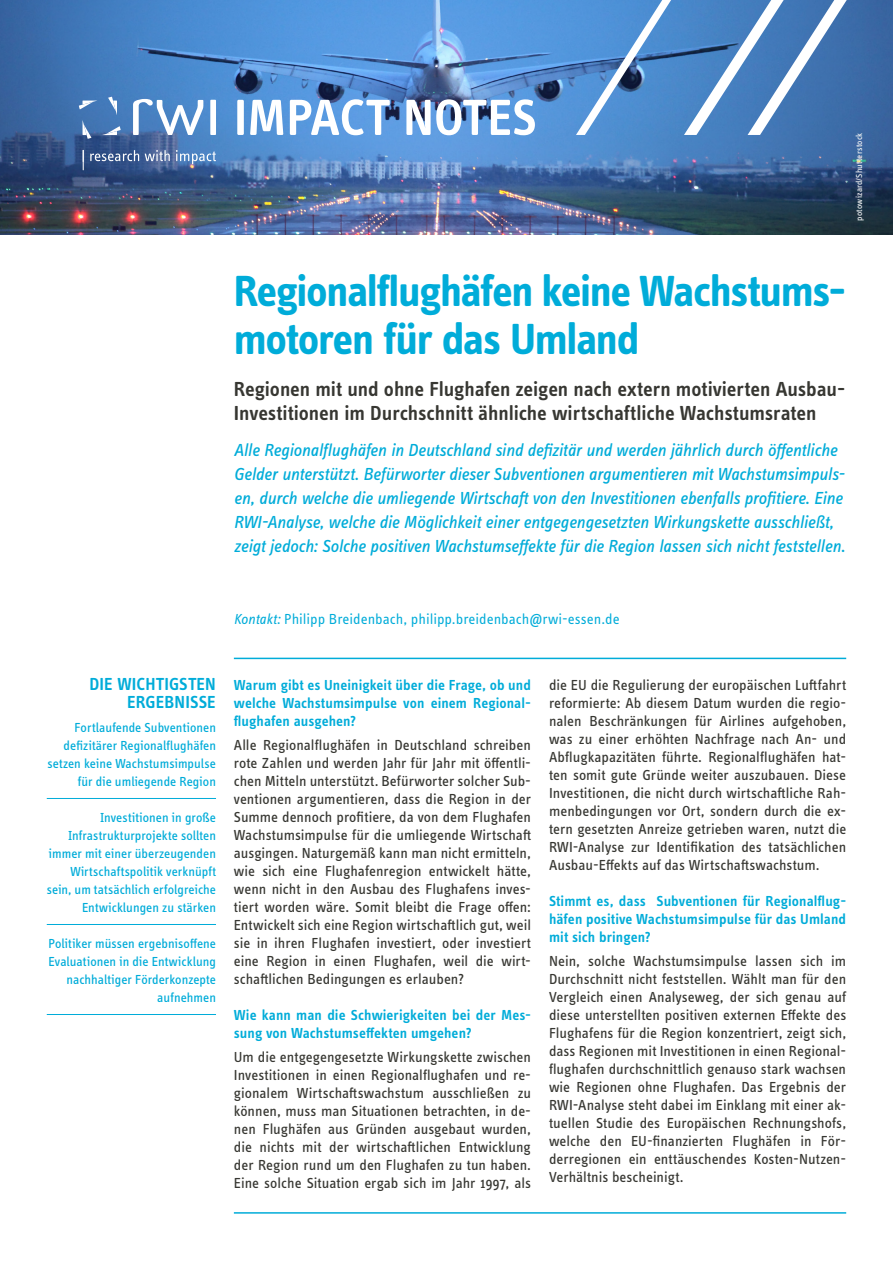
<style>
.page{position:relative;width:893px;height:1263px;background:#fff}
.page>*{position:absolute;margin:0;border:0;box-sizing:border-box;transform-origin:0 0}
.t1{font:600 52.5px "Info OT Text";letter-spacing:-.005em;color:#fff}
.Titel{font:700 45px/48px "Info OT Text";letter-spacing:-.03em;color:#00acd9}
.Untertitel{font:600 21px/24px "Info OT Text";letter-spacing:-.005em;color:#373732}
.Untertitel-2{font:italic 18px/24px "Info OT Text";letter-spacing:-.01em;color:#00acd9}
.Untertitel_2__Ebene{font:600 18px/18px "Info OT Text";letter-spacing:.005em;color:#00acd9;text-align:right}
.Fließtext_Antwort{font:15px/18px "Info OT Text";color:#373732;text-align:justify}
.Fließtext_Antwort_Fr{font:600 15px/18px "Info OT Text";letter-spacing:.005em;color:#00acd9;text-align:justify}
.Untertitel-3{font:15px "Info OT Text";color:#00acd9}
.Aufzählung_Überschri{font:13.5px/18px "Info OT Disp";letter-spacing:.005em;color:#00acd9;text-align:right}
.Copyright{font:9px "Info OT Disp";letter-spacing:.02em;color:#f2f3f4}
.s1{font-style:italic}
</style>
<div class="page">
<img style="left:0;top:0;width:893px;height:234px">
<hr style="left:47px;top:798px;width:169px;height:1px;background:#00acd9">
<hr style="left:47px;top:924px;width:169px;height:1px;background:#00acd9">
<hr style="left:47px;top:1014px;width:169px;height:1px;background:#00acd9">
<hr style="left:234px;top:658px;width:612px;height:1px;background:#00acd9">
<hr style="left:234px;top:1212px;width:612px;height:2px;background:#00acd9">
<svg style="left:79px;top:101px;width:18px;height:8px"></svg>
<svg style="left:83px;top:120px;width:8px;height:19px"></svg>
<svg style="left:108px;top:97px;width:9px;height:18px"></svg>
<svg style="left:102px;top:126px;width:19px;height:9px"></svg>
<div style="left:210px;top:100px;width:6px;height:35px;background:#fff"></div>
<svg style="left:133px;top:99px;width:70px;height:36px"></svg>
<svg style="left:83px;top:150px;width:133px;height:20px"></svg>
<svg style="left:576px;top:0;width:95px;height:135px"></svg>
<svg style="left:684px;top:0;width:163px;height:135px"></svg>
<p class="t1" style="left:234px;top:85px;width:305px">IMPACT NOTES</p>
<p class="Copyright" style="left:854px;top:221px;width:89px;rotate:-90deg">potowizard/Shutterstock</p>
<p class="Titel" style="left:234px;top:266px;width:614px">Regionalflughäfen keine Wachstums&shy;motoren für das Umland</p>
<p class="Untertitel" style="left:234px;top:377px;width:613px">Regionen mit und ohne Flughafen zeigen nach extern motivierten Ausbau-<br>Investitionen im Durchschnitt ähnliche wirtschaftliche Wachstumsraten</p>
<p class="Untertitel-2" style="left:234px;top:438px;width:613px">Alle Regionalflughäfen in Deutschland sind defizitär und werden jährlich durch öffentliche Gelder unterstützt. Befürworter dieser Subventionen argumentieren mit Wachstumsimpuls&shy;en, durch welche die umliegende Wirtschaft von den Investitionen ebenfalls profitiere. Eine RWI-Analyse, welche die Möglichkeit einer entgegengesetzten Wirkungskette ausschließt, zeigt jedoch: Solche positiven Wachstumseffekte für die Region lassen sich nicht feststellen.</p>
<p class="Untertitel-3" style="left:234px;top:610px;width:387px"><span class="s1">Kontakt:</span> Philipp Breidenbach, philipp.breidenbach@rwi-essen.de</p>
<p class="Untertitel_2__Ebene" style="left:89px;top:675px;width:128px">DIE WICHTIGSTEN<br>ERGEBNISSE</p>
<p class="Aufzählung_Überschri" style="left:48px;top:718px;width:170px">Fortlaufende Subventionen defizitärer Regionalflughäfen setzen keine Wachstumsimpulse für die umliegende Region</p>
<p class="Aufzählung_Überschri" style="left:47px;top:808px;width:171px">Investitionen in große<br>Infrastrukturprojekte sollten immer mit einer überzeugenden<br>Wirtschaftspolitik verknüpft sein, um tatsächlich erfolgreiche<br>Entwicklungen zu stärken</p>
<p class="Aufzählung_Überschri" style="left:48px;top:934px;width:169px">Politiker müssen ergebnisoffene<br>Evaluationen in die Entwicklung nachhaltiger Förderkonzepte aufnehmen</p>
<p class="Fließtext_Antwort_Fr" style="left:234px;top:676px;width:299px">Warum gibt es Uneinigkeit über die Frage, ob und welche Wachstumsimpulse von einem Regional&shy;flughafen ausgehen?</p>
<p class="Fließtext_Antwort" style="left:234px;top:736px;width:299px">Alle Regionalflughäfen in Deutschland schreiben rote Zahlen und werden Jahr für Jahr mit öffentli&shy;chen Mitteln unterstützt. Befürworter solcher Sub&shy;ventionen argumentieren, dass die Region in der Summe dennoch profitiere, da von dem Flughafen Wachstumsimpulse für die umliegende Wirtschaft ausgingen. Naturgemäß kann man nicht ermitteln, wie sich eine Flughafenregion entwickelt hätte, wenn nicht in den Ausbau des Flughafens inves&shy;tiert worden wäre. Somit bleibt die Frage offen:<br>Entwickelt sich eine Region wirtschaftlich gut, weil sie in ihren Flughafen investiert, oder investiert eine Region in einen Flughafen, weil die wirt&shy;schaftlichen Bedingungen es erlauben?</p>
<p class="Fließtext_Antwort_Fr" style="left:234px;top:1006px;width:299px">Wie kann man die Schwierigkeiten bei der Mes&shy;sung von Wachstumseffekten umgehen?</p>
<p class="Fließtext_Antwort" style="left:234px;top:1048px;width:299px">Um die entgegengesetzte Wirkungskette zwischen Investitionen in einen Regionalflughafen und re&shy;gionalem Wirtschaftswachstum ausschließen zu können, muss man Situationen betrachten, in de&shy;nen Flughäfen aus Gründen ausgebaut wurden, die nichts mit der wirtschaftlichen Entwicklung der Region rund um den Flughafen zu tun haben.<br>Eine solche Situation ergab sich im Jahr 1997, als</p>
<p class="Fließtext_Antwort" style="left:549px;top:676px;width:299px">die EU die Regulierung der europäischen Luftfahrt reformierte: Ab diesem Datum wurden die regio&shy;nalen Beschränkungen für Airlines aufgehoben, was zu einer erhöhten Nachfrage nach An- und Abflugkapazitäten führte. Regionalflughäfen hat&shy;ten somit gute Gründe weiter auszubauen. Diese Investitionen, die nicht durch wirtschaftliche Rah&shy;menbedingungen vor Ort, sondern durch die ex&shy;tern gesetzten Anreize getrieben waren, nutzt die RWI-Analyse zur Identifikation des tatsächlichen Ausbau-Effekts auf das Wirtschaftswachstum.</p>
<p class="Fließtext_Antwort_Fr" style="left:549px;top:892px;width:299px">Stimmt es, dass Subventionen für Regionalflug&shy;häfen positive Wachstumsimpulse für das Umland mit sich bringen?</p>
<p class="Fließtext_Antwort" style="left:549px;top:952px;width:299px;text-align:left">Nein, solche Wachstumsimpulse lassen sich im Durchschnitt nicht feststellen. Wählt man für den Vergleich einen Analyseweg, der sich genau auf diese unterstellten positiven externen Effekte des Flughafens für die Region konzentriert, zeigt sich, dass Regionen mit Investitionen in einen Regional&shy;flughafen durchschnittlich genauso stark wachsen wie Regionen ohne Flughafen. Das Ergebnis der RWI-Analyse steht dabei im Einklang mit einer ak&shy;tuellen Studie des Europäischen Rechnungshofs, welche den EU-finanzierten Flughäfen in För&shy;derregionen ein enttäuschendes Kosten-Nutzen-- Verhältnis bescheinigt.</p>
</div>
